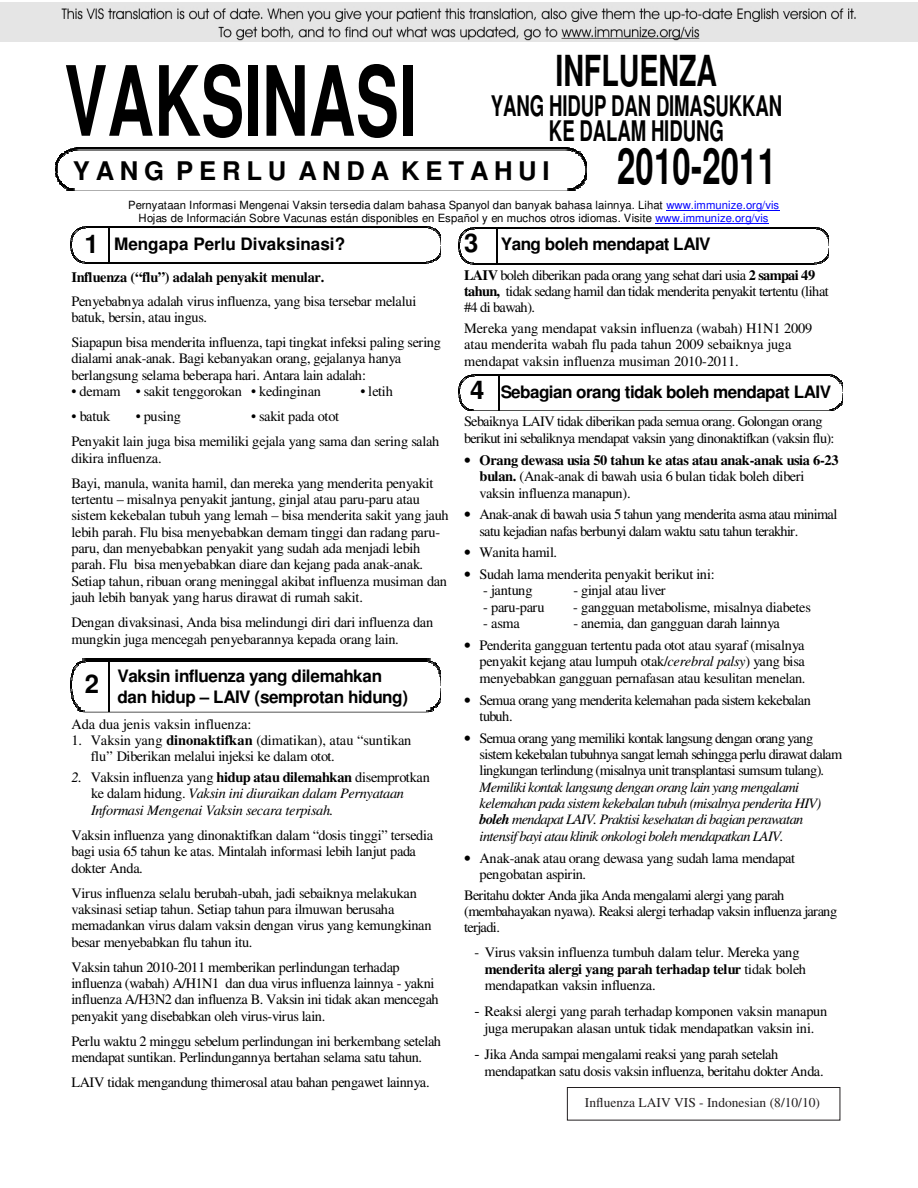
<style>
.page{position:relative;width:918px;height:1188px;background:#fff}
.page>*{position:absolute;margin:0;border:0;box-sizing:border-box;transform-origin:0 0}
.t1{font:700 96.9px "Helvetica";letter-spacing:.005em;color:#000;scale:.66 1}
.t2{font:700 49.95px "Helvetica";letter-spacing:.005em;color:#000;scale:.66 1}
.t3{font:700 42.75px "Helvetica";color:#000;scale:.67 1}
.t4{font:700 28.35px/25.7px "Helvetica";letter-spacing:-.005em;color:#000;text-align:center;scale:.65 1}
.t5{font:700 25.65px "Helvetica";color:#000}
.t6{font:700 17.1px/21.1px "Helvetica";letter-spacing:-.02em;color:#000}
.t7{font:700 17.1px "Helvetica";letter-spacing:.005em;color:#000}
.t8{font:14.4px/16.5px "Times";letter-spacing:-.025em;color:#000}
.t9{font:italic 14.4px/16.4px "Times";letter-spacing:-.04em;color:#000}
.t10{font:14.4px "Times";color:#000}
.t11{font:13.5px "Times";color:#231f20}
.t12{font:11.25px/12.6px "Helvetica";letter-spacing:.005em;color:#000;text-align:center}
.s1{color:#00f}
.s2{font-weight:700}
.s3{font-style:italic}
.s4{font-style:normal}
.s5{font-size:15.75px}
.s6{font-weight:700;font-style:normal}
</style>
<div class="page">
<img style="left:70px;top:148px;width:503px;height:2px">
<img style="left:74px;top:150px;width:493px;height:1px">
<svg style="left:55px;top:150px;width:19px;height:40px"></svg>
<svg style="left:567px;top:150px;width:20px;height:40px"></svg>
<img style="left:69px;top:190px;width:504px;height:1px">
<img style="left:83px;top:226px;width:348px;height:1px">
<svg style="left:71px;top:227px;width:15px;height:35px"></svg>
<svg style="left:109px;top:227px;width:1px;height:35px"></svg>
<svg style="left:427px;top:227px;width:14px;height:35px"></svg>
<img style="left:83px;top:262px;width:346px;height:1px">
<img style="left:83px;top:658px;width:348px;height:3px">
<svg style="left:71px;top:661px;width:15px;height:51px"></svg>
<svg style="left:109px;top:661px;width:1px;height:51px"></svg>
<svg style="left:427px;top:661px;width:14px;height:51px"></svg>
<img style="left:83px;top:712px;width:346px;height:1px">
<img style="left:472px;top:374px;width:360px;height:1px">
<svg style="left:459px;top:375px;width:15px;height:35px"></svg>
<svg style="left:499px;top:375px;width:1px;height:35px"></svg>
<svg style="left:829px;top:375px;width:14px;height:35px"></svg>
<img style="left:472px;top:410px;width:358px;height:1px">
<img style="left:471px;top:227px;width:348px;height:2px">
<svg style="left:459px;top:229px;width:15px;height:34px"></svg>
<svg style="left:497px;top:229px;width:1px;height:34px"></svg>
<svg style="left:815px;top:229px;width:14px;height:34px"></svg>
<img style="left:471px;top:263px;width:346px;height:1px">
<hr style="left:666px;top:210px;width:114px;height:1px;background:#00f">
<hr style="left:655px;top:223px;width:114px;height:1px;background:#00f">
<div style="left:567px;top:1087px;width:273px;height:33px;border:1px solid #231f20"></div>
<img style="left:0;top:2px;width:918px;height:39px">
<p class="t1" style="left:64px;top:64px;width:536px">VAKSINASI</p>
<p class="t3" style="left:555px;top:55px;width:243px">INFLUENZA</p>
<p class="t4" style="left:491px;top:95px;width:450px">YANG HIDUP DAN DIMASUKKAN<br>KE DALAM HIDUNG</p>
<p class="t5" style="left:73px;top:160px;width:478px">Y A N G P E R L U A N D A K E T A H U I</p>
<p class="t2" style="left:617px;top:147px;width:242px">2010-2011</p>
<p class="t12" style="left:128px;top:200px;width:653px">Pernyataan Informasi Mengenai Vaksin tersedia dalam bahasa Spanyol dan banyak bahasa lainnya. Lihat <span class="s1">www.immunize.org/vis<br></span>Hojas de Informacián Sobre Vacunas están disponibles en Español y en muchos otros idiomas. Visite <span class="s1">www.immunize.org/vis</span></p>
<p class="t5" style="left:464px;top:233px;width:16px">3</p>
<p class="t8" style="left:464px;top:268px;width:366px"><span class="s2">LAIV</span> boleh diberikan pada orang yang sehat dari usia <span class="s2">2 sampai 49 tahun,</span> tidak sedang hamil dan tidak menderita penyakit tertentu (lihat #4 di bawah).</p>
<p class="t8" style="left:464px;top:322px;width:350px">Mereka yang mendapat vaksin influenza (wabah) H1N1 2009 atau menderita wabah flu pada tahun 2009 sebaiknya juga mendapat vaksin influenza musiman 2010-2011.</p>
<p class="t5" style="left:470px;top:380px;width:16px">4</p>
<p class="t8" style="left:464px;top:415px;width:372px">Sebaiknya LAIV tidak diberikan pada semua orang. Golongan orang berikut ini sebaliknya mendapat vaksin yang dinonaktifkan (vaksin flu):</p>
<p class="t8" style="left:480px;top:454px;width:361px;text-indent:-15px">• <span class="s2">Orang dewasa usia 50 tahun ke atas atau anak-anak usia 6-23 bulan.</span> (Anak-anak di bawah usia 6 bulan tidak boleh diberi vaksin influenza manapun).</p>
<p class="t8" style="left:480px;top:507px;width:359px;text-indent:-15px">• Anak-anak di bawah usia 5 tahun yang menderita asma atau minimal satu kejadian nafas berbunyi dalam waktu satu tahun terakhir.</p>
<p class="t8" style="left:464px;top:546px;width:94px">• Wanita hamil.</p>
<p class="t8" style="left:464px;top:567px;width:252px">• Sudah lama menderita penyakit berikut ini:</p>
<p class="t8" style="left:483px;top:584px;width:51px">- jantung</p>
<p class="t8" style="left:573px;top:584px;width:94px">- ginjal atau liver</p>
<p class="t8" style="left:483px;top:600px;width:63px">- paru-paru</p>
<p class="t8" style="left:573px;top:600px;width:239px">- gangguan metabolisme, misalnya diabetes</p>
<p class="t8" style="left:483px;top:616px;width:38px">- asma</p>
<p class="t8" style="left:573px;top:616px;width:208px">- anemia, dan gangguan darah lainnya</p>
<p class="t8" style="left:480px;top:638px;width:327px;text-align:justify;text-indent:-15px">• Penderita gangguan tertentu pada otot atau syaraf (misalnya penyakit kejang atau lumpuh otak/<span class="s3">cerebral palsy</span>) yang bisa menyebabkan gangguan pernafasan atau kesulitan menelan.</p>
<p class="t8" style="left:480px;top:693px;width:333px;line-height:16px;text-indent:-15px">• Semua orang yang menderita kelemahan pada sistem kekebalan tubuh.</p>
<p class="t9" style="left:480px;top:731px;width:364px;text-indent:-15px">• <span class="s4">Semua orang yang memiliki kontak langsung dengan orang yang sistem kekebalan tubuhnya sangat lemah sehingga perlu dirawat dalam lingkungan terlindung (misalnya unit transplantasi sumsum tulang).<br></span>Memiliki kontak langsung dengan orang lain yang mengalami kelemahan pada sistem kekebalan tubuh (misalnya penderita HIV) <span class="s2">boleh</span> mendapat LAIV. Praktisi kesehatan di bagian perawatan intensif bayi atau klinik onkologi boleh mendapatkan LAIV.</p>
<p class="t8" style="left:480px;top:851px;width:317px;line-height:16px;text-indent:-15px">• Anak-anak atau orang dewasa yang sudah lama mendapat pengobatan aspirin.</p>
<p class="t8" style="left:464px;top:888px;width:375px">Beritahu dokter Anda jika Anda mengalami alergi yang parah (membahayakan nyawa). Reaksi alergi terhadap vaksin influenza jarang terjadi.</p>
<p class="t8" style="left:485px;top:946px;width:323px;text-indent:-10px">- Virus vaksin influenza tumbuh dalam telur. Mereka yang <span class="s2">menderita alergi yang parah terhadap telur</span> tidak boleh mendapatkan vaksin influenza.</p>
<p class="t8" style="left:474px;top:1005px;width:354px;text-align:center"><span class="s5">-</span> Reaksi alergi yang parah terhadap komponen vaksin manapun juga merupakan alasan untuk tidak mendapatkan vaksin ini.</p>
<p class="t8" style="left:485px;top:1048px;width:340px;text-indent:-10px"><span class="s5">-</span> Jika Anda sampai mengalami reaksi yang parah setelah mendapatkan satu dosis vaksin influenza, beritahu dokter Anda.</p>
<p class="t5" style="left:85px;top:234px;width:16px">1</p>
<p class="t8" style="left:72px;top:266px;width:346px;line-height:24.3px"><span class="s2">Influenza (“flu”) adalah penyakit menular.<br></span>Penyebabnya adalah virus influenza, yang bisa tersebar melalui</p>
<p class="t8" style="left:72px;top:306px;width:371px;line-height:25px">batuk, bersin, atau ingus.<br>Siapapun bisa menderita influenza, tapi tingkat infeksi paling sering</p>
<p class="t8" style="left:72px;top:352px;width:331px">dialami anak-anak. Bagi kebanyakan orang, gejalanya hanya berlangsung selama beberapa hari. Antara lain adalah:</p>
<p class="t8" style="left:72px;top:385px;width:251px">• demam • sakit tenggorokan • kedinginan</p>
<p class="t8" style="left:360px;top:385px;width:34px">• letih</p>
<p class="t8" style="left:72px;top:410px;width:40px">• batuk</p>
<p class="t8" style="left:136px;top:410px;width:47px">• pusing</p>
<p class="t7" style="left:114px;top:237px;width:232px">Mengapa Perlu Divaksinasi?</p>
<p class="t6" style="left:501px;top:235px;width:211px">Yang boleh mendapat LAIV</p>
<p class="t6" style="left:501px;top:383px;width:332px">Sebagian orang tidak boleh mendapat LAIV</p>
<p class="t8" style="left:72px;top:405px;width:369px;line-height:25px;text-indent:180px">• sakit pada otot<br>Penyakit lain juga bisa memiliki gejala yang sama dan sering salah</p>
<p class="t8" style="left:72px;top:447px;width:363px;line-height:25px">dikira influenza.<br>Bayi, manula, wanita hamil, dan mereka yang menderita penyakit</p>
<p class="t8" style="left:72px;top:492px;width:379px">tertentu – misalnya penyakit jantung, ginjal atau paru-paru atau sistem kekebalan tubuh yang lemah – bisa menderita sakit yang jauh lebih parah. Flu bisa menyebabkan demam tinggi dan radang paru&shy;paru, dan menyebabkan penyakit yang sudah ada menjadi lebih parah. Flu bisa menyebabkan diare dan kejang pada anak-anak.<br>Setiap tahun, ribuan orang meninggal akibat influenza musiman dan jauh lebih banyak yang harus dirawat di rumah sakit.</p>
<p class="t8" style="left:72px;top:616px;width:363px">Dengan divaksinasi, Anda bisa melindungi diri dari influenza dan mungkin juga mencegah penyebarannya kepada orang lain.</p>
<p class="t5" style="left:85px;top:674px;width:16px">2</p>
<p class="t10" style="left:72px;top:719px;width:181px">Ada dua jenis vaksin influenza:</p>
<p class="t8" style="left:91px;top:733px;width:322px;text-indent:-19px">1. Vaksin yang <span class="s2">dinonaktifkan</span> (dimatikan), atau “suntikan flu” Diberikan melalui injeksi ke dalam otot.</p>
<p class="t9" style="left:91px;top:771px;width:340px;text-indent:-20px">2. <span class="s4">Vaksin influenza yang</span> <span class="s6">hidup atau dilemahkan</span> <span class="s4">disemprotkan ke dalam hidung.</span> Vaksin ini diuraikan dalam Pernyataan<br>Informasi Mengenai Vaksin secara terpisah.</p>
<p class="t8" style="left:72px;top:828px;width:363px">Vaksin influenza yang dinonaktifkan dalam “dosis tinggi” tersedia bagi usia 65 tahun ke atas. Mintalah informasi lebih lanjut pada dokter Anda.</p>
<p class="t8" style="left:72px;top:886px;width:362px">Virus influenza selalu berubah-ubah, jadi sebaiknya melakukan vaksinasi setiap tahun. Setiap tahun para ilmuwan berusaha memadankan virus dalam vaksin dengan virus yang kemungkinan besar menyebabkan flu tahun itu.</p>
<p class="t8" style="left:72px;top:960px;width:369px">Vaksin tahun 2010-2011 memberikan perlindungan terhadap influenza (wabah) A/H1N1 dan dua virus influenza lainnya - yakni influenza A/H3N2 dan influenza B. Vaksin ini tidak akan mencegah penyakit yang disebabkan oleh virus-virus lain.</p>
<p class="t8" style="left:72px;top:1034px;width:371px">Perlu waktu 2 minggu sebelum perlindungan ini berkembang setelah mendapat suntikan. Perlindungannya bertahan selama satu tahun.</p>
<p class="t8" style="left:72px;top:1076px;width:360px">LAIV tidak mengandung thimerosal atau bahan pengawet lainnya.</p>
<p class="t6" style="left:117px;top:667px;width:292px">Vaksin influenza yang dilemahkan dan hidup – LAIV (semprotan hidung)</p>
<p class="t11" style="left:585px;top:1095px;width:237px">Influenza LAIV VIS - Indonesian (8/10/10)</p>
</div>
